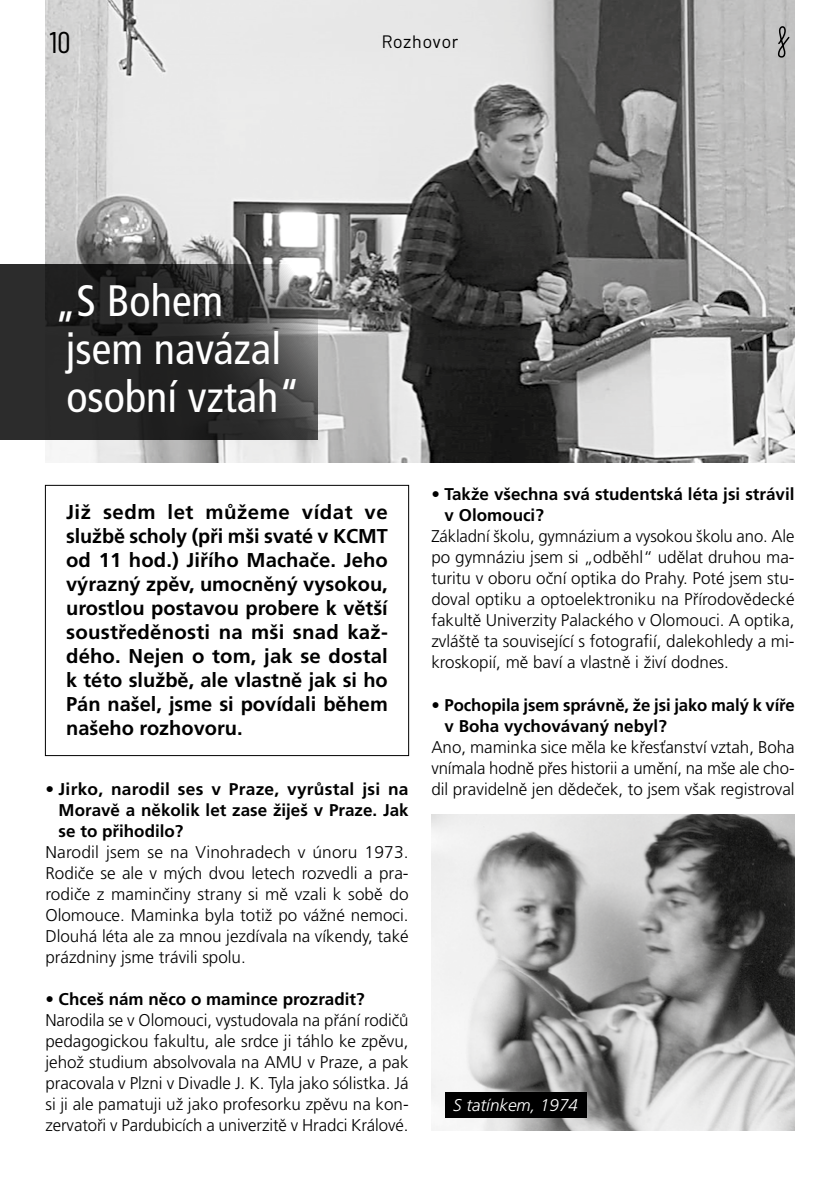
<style>
.page{position:relative;width:840px;height:1191px;background:#fff}
.page>*{position:absolute;margin:0;border:0;box-sizing:border-box;transform-origin:0 0}
.t1{font:condensed 44px/48px "Frutiger CE";color:#fff}
.t2{font:30px "Barlow Condensed";color:#000}
.t3{font:700 20px/24px "Frutiger CE";color:#000;text-align:justify}
.t4{font:18px "Barlow";letter-spacing:.04em;color:#000}
.t5{font:300 17px/21px "Frutiger CE";color:#000;text-align:justify}
.t6{font:700 17px/21px "Frutiger CE";color:#000}
.t7{font:italic 300 17px "Frutiger CE";color:#fff}
</style>
<div class="page">
<div style="left:45px;top:485px;width:364px;height:271px;border:1px solid #000"></div>
<img style="left:431px;top:814px;width:363px;height:316px">
<div style="left:444px;top:1092px;width:142px;height:26px;background:#000"></div>
<img style="left:45px;top:0;width:749px;height:462px">
<svg style="left:0;top:264px;width:317px;height:176px;background:#323232"></svg>
<svg style="left:776px;top:25px;width:14px;height:34px"></svg>
<h2 class="t2" style="left:50px;top:20px;width:22px">10</h2>
<p class="t4" style="left:381px;top:29px;width:78px">Rozhovor</p>
<h1 class="t1" style="left:54px;top:277px;width:247px">„S Bohem jsem navázal osobní vztah“</h1>
<p class="t3" style="left:66px;top:500px;width:323px">Již sedm let můžeme vídat ve službě scholy (při mši svaté v KCMT od 11 hod.) Jiřího Machače. Jeho výrazný zpěv, umocněný vysokou, urostlou postavou probere k větší soustředěnosti na mši snad kaž&shy;dého. Nejen o tom, jak se dostal k této službě, ale vlastně jak si ho Pán našel, jsme si povídali během našeho rozhovoru.</p>
<p class="t6" style="left:59px;top:778px;width:351px;text-align:justify;text-indent:-13px">• Jirko, narodil ses v Praze, vyrůstal jsi na Moravě a několik let zase žiješ v Praze. Jak se to přihodilo?</p>
<p class="t5" style="left:45px;top:841px;width:364px">Narodil jsem se na Vinohradech v únoru 1973.<br>Rodiče se ale v mých dvou letech rozvedli a pra&shy;rodiče z maminčiny strany si mě vzali k sobě do Olomouce. Maminka byla totiž po vážné nemoci.<br>Dlouhá léta ale za mnou jezdívala na víkendy, také prázdniny jsme trávili spolu.</p>
<p class="t6" style="left:45px;top:988px;width:320px">• Chceš nám něco o mamince prozradit?</p>
<p class="t5" style="left:45px;top:1009px;width:364px">Narodila se v Olomouci, vystudovala na přání rodičů pedagogickou fakultu, ale srdce ji táhlo ke zpěvu, jehož studium absolvovala na AMU v Praze, a pak pracovala v Plzni v Divadle J. K. Tyla jako sólistka. Já si ji ale pamatuji už jako profesorku zpěvu na kon&shy;zervatoři v Pardubicích a univerzitě v Hradci Králové.</p>
<p class="t6" style="left:444px;top:484px;width:351px;text-indent:-13px">• Takže všechna svá studentská léta jsi strávil v Olomouci?</p>
<p class="t5" style="left:431px;top:526px;width:364px">Základní školu, gymnázium a vysokou školu ano. Ale po gymnáziu jsem si „odběhl“ udělat druhou ma&shy;turitu v oboru oční optika do Prahy. Poté jsem stu&shy;doval optiku a optoelektroniku na Přírodovědecké fakultě Univerzity Palackého v Olomouci. A optika, zvláště ta související s fotografií, dalekohledy a mi&shy;kroskopií, mě baví a vlastně i živí dodnes.</p>
<p class="t6" style="left:444px;top:694px;width:351px;text-indent:-13px">• Pochopila jsem správně, že jsi jako malý k víře v Boha vychovávaný nebyl?</p>
<p class="t5" style="left:431px;top:736px;width:365px">Ano, maminka sice měla ke křesťanství vztah, Boha vnímala hodně přes historii a umění, na mše ale cho&shy;dil pravidelně jen dědeček, to jsem však registroval</p>
<p class="t7" style="left:453px;top:1095px;width:126px">S tatínkem, 1974</p>
</div>
